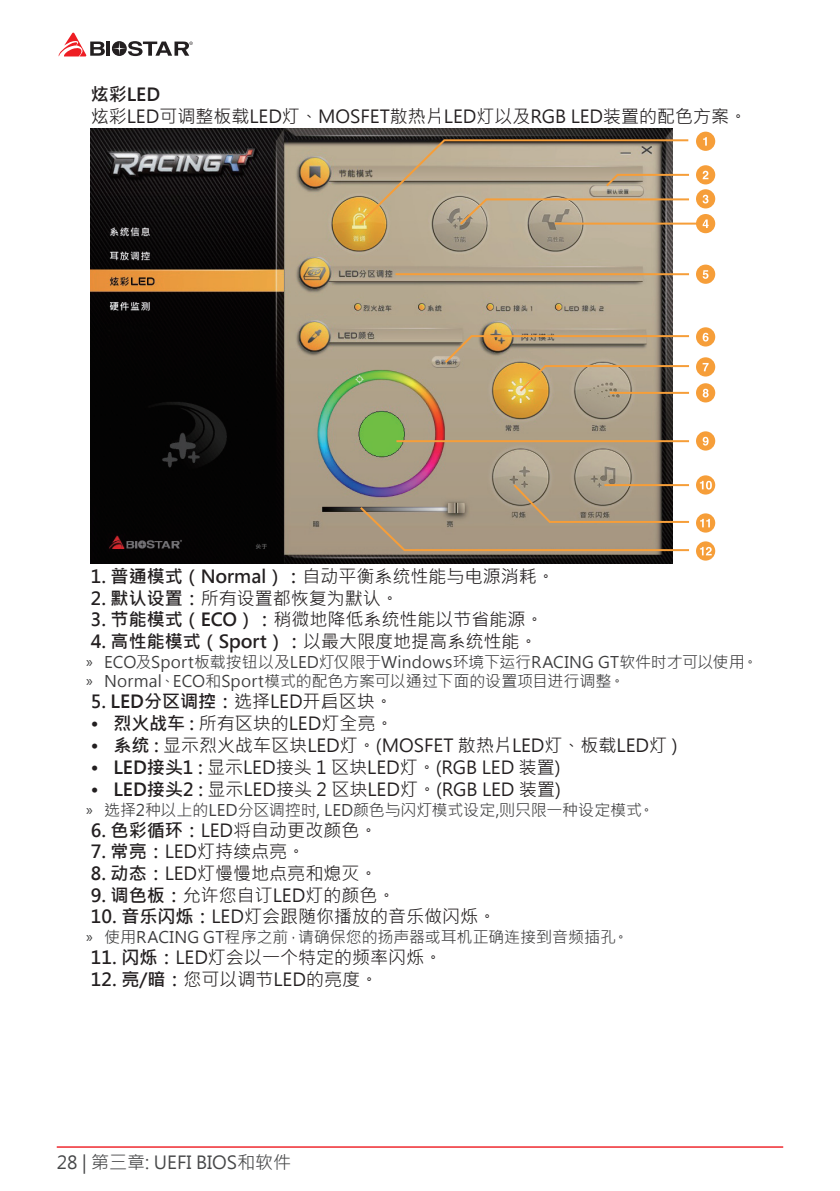
<style>
.page{position:relative;width:840px;height:1191px;background:#fff}
.page>*{position:absolute;margin:0;border:0;box-sizing:border-box;transform-origin:0 0}
.t1{font:18px "Microsoft Jheng Hei";color:#231f20}
.t2{font:700 18px "Microsoft Jheng Hei";color:#231f20}
.t3{font:18px "Microsoft Jheng Hei";color:#464748}
.t4{font:16px/19.2px "Microsoft Jheng Hei";letter-spacing:-.005em;color:#3e3e3f}
.s1{font-weight:400}
.s2{font-weight:700}
.s3{font-family:"Myriad Pro"}
</style>
<div class="page">
<hr style="left:57px;top:1146px;width:725px;height:1px;background:#ee1d23">
<svg style="left:58px;top:32px;width:47px;height:24px"></svg>
<hr style="left:106px;top:42px;width:4px;height:14px;background:#231f20">
<svg style="left:112px;top:41px;width:81px;height:15px"></svg>
<img style="left:91px;top:129px;width:580px;height:434px">
<svg style="left:357px;top:138px;width:348px;height:414px;background:#b0a288"></svg>
<svg style="left:695px;top:132px;width:19px;height:19px"></svg>
<svg style="left:702px;top:137px;width:4px;height:9px"></svg>
<svg style="left:695px;top:165px;width:19px;height:19px"></svg>
<svg style="left:702px;top:171px;width:6px;height:8px"></svg>
<svg style="left:695px;top:189px;width:19px;height:19px"></svg>
<svg style="left:702px;top:195px;width:6px;height:8px"></svg>
<div style="left:695px;top:214px;width:19px;height:19px;background:#f69e39;border-radius:50%"></div>
<svg style="left:702px;top:219px;width:6px;height:9px"></svg>
<div style="left:695px;top:265px;width:19px;height:19px;background:#f69e39;border-radius:50%"></div>
<svg style="left:702px;top:270px;width:6px;height:9px"></svg>
<div style="left:695px;top:327px;width:19px;height:19px;background:#f69e39;border-radius:50%"></div>
<svg style="left:702px;top:333px;width:6px;height:8px"></svg>
<div style="left:695px;top:357px;width:19px;height:19px;background:#f69e39;border-radius:50%"></div>
<svg style="left:702px;top:363px;width:6px;height:8px"></svg>
<svg style="left:695px;top:383px;width:19px;height:19px"></svg>
<svg style="left:702px;top:389px;width:6px;height:8px"></svg>
<svg style="left:695px;top:431px;width:19px;height:19px"></svg>
<svg style="left:702px;top:437px;width:6px;height:8px"></svg>
<svg style="left:695px;top:475px;width:19px;height:19px"></svg>
<svg style="left:699px;top:481px;width:10px;height:8px"></svg>
<svg style="left:695px;top:513px;width:19px;height:19px"></svg>
<svg style="left:699px;top:519px;width:10px;height:8px"></svg>
<svg style="left:695px;top:541px;width:19px;height:19px"></svg>
<svg style="left:699px;top:547px;width:12px;height:8px"></svg>
<svg style="left:603px;top:173px;width:87px;height:222px"></svg>
<p class="t2" style="left:91px;top:83px;width:71px">炫彩LED</p>
<p class="t1" style="left:91px;top:105px;width:657px">炫彩LED可调整板载LED灯、MOSFET散热片LED灯以及RGB LED装置的配色方案。</p>
<p class="t2" style="left:91px;top:565px;width:465px">1. 普通模式（Normal）：<span class="s1">自动平衡系统性能与电源消耗。</span></p>
<p class="t1" style="left:91px;top:587px;width:309px"><span class="s2">2. 默认设置：</span>所有设置都恢复为默认。</p>
<p class="t1" style="left:91px;top:608px;width:454px"><span class="s2">3. 节能模式（ECO）：</span>稍微地降低系统性能以节省能源。</p>
<p class="t2" style="left:91px;top:630px;width:448px">4. 高性能模式（Sport）：<span class="s1">以最大限度地提高系统性能。</span></p>
<p class="t4" style="left:86px;top:652px;width:673px"><span class="s3">»</span>» ECO及Sport板载按钮以及LED灯仅限于Windows环境下运行RACING GT软件时才可以使用。<span class="s3">»</span>» Normal、ECO和Sport模式的配色方案可以通过下面的设置项目进行调整。</p>
<p class="t2" style="left:91px;top:690px;width:303px">5. LED分区调控：<span class="s1">选择LED开启区块。</span></p>
<p class="t1" style="left:91px;top:711px;width:304px"><span class="s2">• 烈火战车 :</span> 所有区块的LED灯全亮。</p>
<p class="t1" style="left:91px;top:733px;width:588px"><span class="s2">• 系统 :</span> 显示烈火战车区块LED灯。(MOSFET 散热片LED灯、板载LED灯 )</p>
<p class="t1" style="left:91px;top:755px;width:471px"><span class="s2">• LED接头1 :</span> 显示LED接头 1 区块LED灯。(RGB LED 装置)</p>
<p class="t1" style="left:91px;top:777px;width:471px"><span class="s2">• LED接头2 :</span> 显示LED接头 2 区块LED灯。(RGB LED 装置)</p>
<p class="t4" style="left:86px;top:800px;width:569px"><span class="s3">»</span>» 选择2种以上的LED分区调控时, LED颜色与闪灯模式设定,则只限一种设定模式。</p>
<p class="t1" style="left:91px;top:819px;width:288px"><span class="s2">6. 色彩循环：</span>LED将自动更改颜色。</p>
<p class="t1" style="left:91px;top:840px;width:216px"><span class="s2">7. 常亮：</span>LED灯持续点亮。</p>
<p class="t1" style="left:91px;top:862px;width:288px"><span class="s2">8. 动态：</span>LED灯慢慢地点亮和熄灭。</p>
<p class="t1" style="left:91px;top:883px;width:306px"><span class="s2">9. 调色板：</span>允许您自订LED灯的颜色。</p>
<p class="t1" style="left:91px;top:905px;width:406px"><span class="s2">10. 音乐闪烁：</span>LED灯会跟随你播放的音乐做闪烁。</p>
<p class="t4" style="left:86px;top:927px;width:544px"><span class="s3">»</span>» 使用RACING GT程序之前，请确保您的扬声器或耳机正确连接到音频插孔。</p>
<p class="t1" style="left:91px;top:946px;width:352px"><span class="s2">11. 闪烁：</span>LED灯会以一个特定的频率闪烁。</p>
<p class="t1" style="left:91px;top:967px;width:288px"><span class="s2">12. 亮/暗：</span>您可以调节LED的亮度。</p>
<p class="t3" style="left:57px;top:1151px;width:236px">28 | 第三章: UEFI BIOS和软件</p>
</div>
